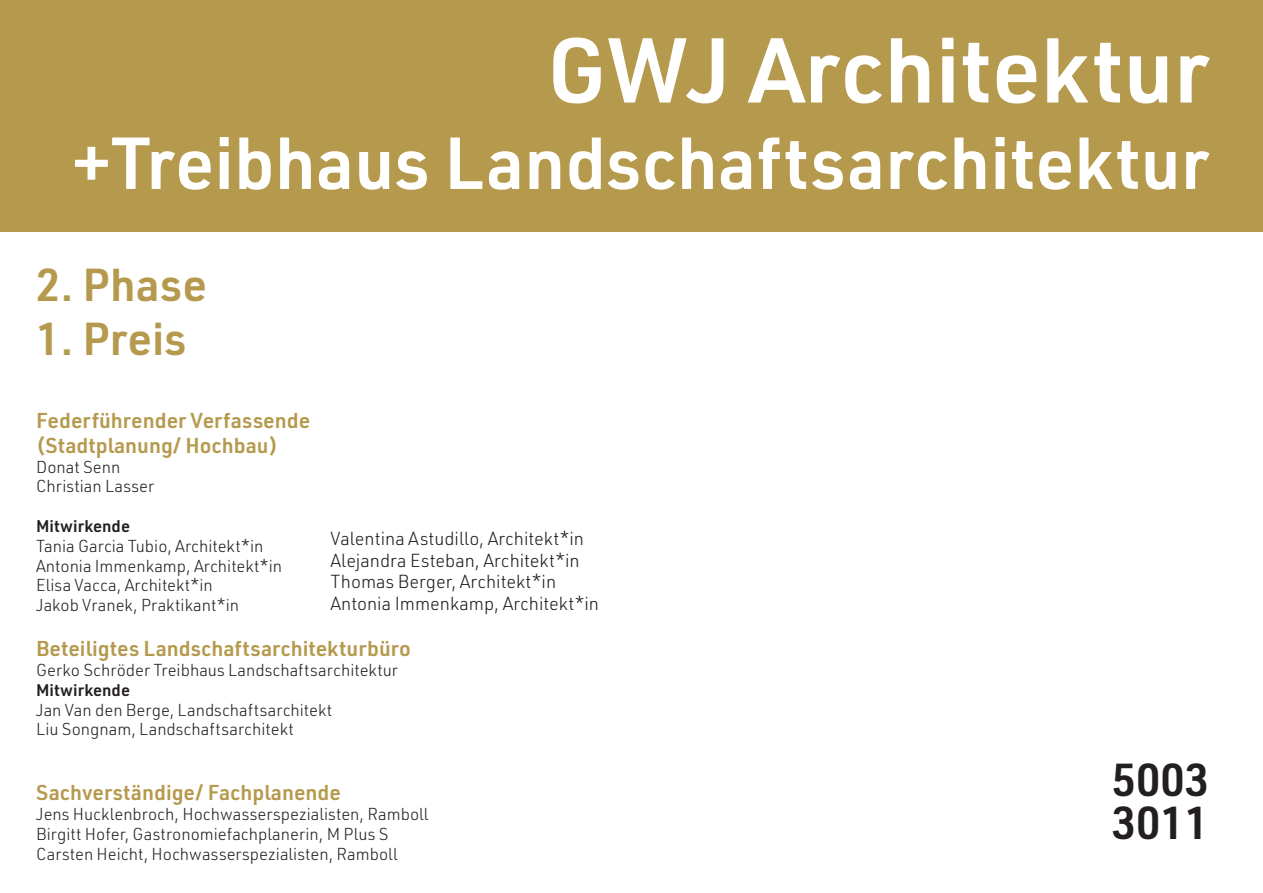
<style>
.page{position:relative;width:1263px;height:893px;background:#fff}
.page>*{position:absolute;margin:0;border:0;box-sizing:border-box;transform-origin:0 0}
.t1{font:600 90px "URWDIN";color:#fff}
.t2{font:600 72px "URWDIN";color:#fff}
.t3{font:600 45px "URWDIN";color:#b59a4e}
.t4{font:600 45px "URWDIN";color:#231f20}
.t5{font:600 21px/25.2px "URWDIN";color:#b59a4e}
.t6{font:300 18px/21.6px "URWDIN";color:#231f20}
.t7{font:300 16.5px/19.8px "URWDIN";color:#231f20}
.t8{font:600 16.5px "URWDIN";color:#231f20}
</style>
<div class="page">
<div style="left:0;top:0;width:1263px;height:232px;background:#b59a4e"></div>
<h1 class="t1" style="left:547px;top:9px;width:664px">GWJ Architektur</h1>
<h2 class="t2" style="left:72px;top:114px;width:1138px">+Treibhaus Landschaftsarchitektur</h2>
<h3 class="t3" style="left:36px;top:254px;width:172px">2. Phase</h3>
<h3 class="t3" style="left:36px;top:308px;width:152px">1. Preis</h3>
<p class="t5" style="left:36px;top:407px;width:276px">Federführender Verfassende (Stadtplanung/ Hochbau)</p>
<p class="t7" style="left:36px;top:456px;width:120px">Donat Senn<br>Christian Lasser</p>
<p class="t8" style="left:36px;top:515px;width:95px">Mitwirkende</p>
<p class="t7" style="left:36px;top:536px;width:248px">Tania Garcia Tubio, Architekt*in<br>Antonia Immenkamp, Architekt*in<br>Elisa Vacca, Architekt*in<br>Jakob Vranek, Praktikant*in</p>
<p class="t5" style="left:36px;top:635px;width:376px">Beteiligtes Landschaftsarchitekturbüro</p>
<p class="t7" style="left:36px;top:660px;width:363px">Gerko Schröder Treibhaus Landschaftsarchitektur</p>
<p class="t8" style="left:36px;top:679px;width:95px">Mitwirkende</p>
<p class="t7" style="left:36px;top:699px;width:298px">Jan Van den Berge, Landschaftsarchitekt<br>Liu Songnam, Landschaftsarchitekt</p>
<p class="t6" style="left:331px;top:527px;width:270px">Valentina Astudillo, Architekt*in Alejandra Esteban, Architekt*in Thomas Berger, Architekt*in Antonia Immenkamp, Architekt*in</p>
<p class="t5" style="left:36px;top:779px;width:306px">Sachverständige/ Fachplanende</p>
<p class="t7" style="left:36px;top:804px;width:394px">Jens Hucklenbroch, Hochwasserspezialisten, Ramboll<br>Birgitt Hofer, Gastronomiefachplanerin, M Plus S<br>Carsten Heicht, Hochwasserspezialisten, Ramboll</p>
<h3 class="t4" style="left:1112px;top:750px;width:99px">5003</h3>
<h3 class="t4" style="left:1112px;top:792px;width:99px">3011</h3>
</div>
